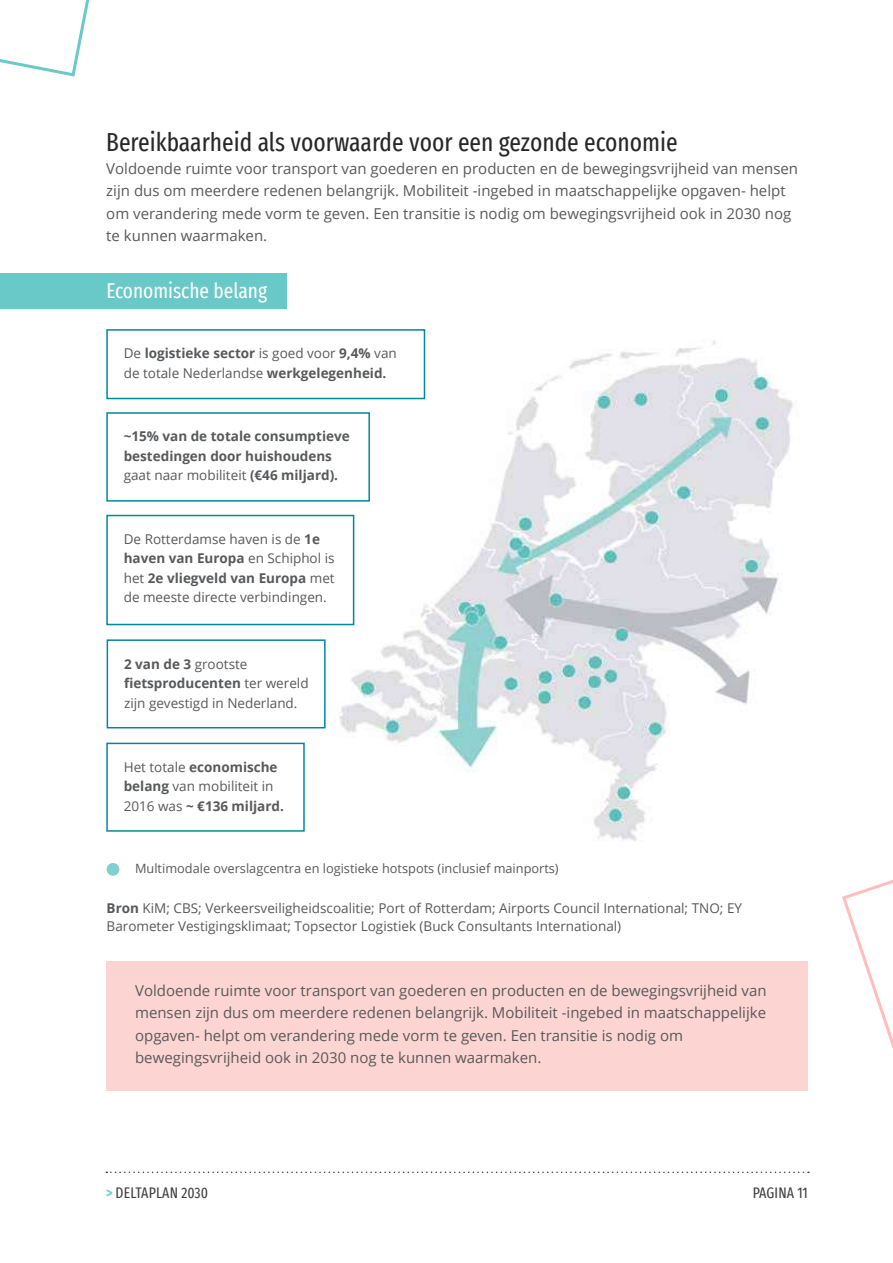
<style>
.page{position:relative;width:893px;height:1263px;background:#fff}
.page>*{position:absolute;margin:0;border:0;box-sizing:border-box;transform-origin:0 0}
.t1{font:extra-condensed 25.5px "Fira Sans";color:#292829}
.t2{font:extra-condensed 21px "Fira Sans";color:#fff}
.t3{font:15px/22.5px "Open Sans";color:#58595b}
.t4{font:extra-condensed 15px "Fira Sans";letter-spacing:.01em;color:#414042}
.t5{font:13.5px/19.5px "Open Sans";color:#58595b}
.t6{font:700 13.5px/19.5px "Open Sans";color:#58595b}
.t7{font:12.75px "Open Sans";color:#58595b}
.s1{font-weight:400}
.s2{font-weight:700}
.s3{font-weight:700;color:#7acccd}
</style>
<div class="page">
<svg style="left:106px;top:1171px;width:703px;height:2px"></svg>
<svg style="left:0;top:0;width:90px;height:77px"></svg>
<svg style="left:842px;top:880px;width:51px;height:169px"></svg>
<div style="left:106px;top:962px;width:702px;height:129px;background:#fcd5d2"></div>
<img style="left:325px;top:329px;width:468px;height:512px">
<div style="left:106px;top:329px;width:319px;height:70px;background:#fff;border:2px solid #008999"></div>
<div style="left:106px;top:743px;width:199px;height:89px;background:#fff;border:2px solid #008999"></div>
<div style="left:107px;top:639px;width:219px;height:89px;background:#fff;border:2px solid #008999"></div>
<div style="left:106px;top:515px;width:248px;height:110px;background:#fff;border:2px solid #008999"></div>
<div style="left:106px;top:412px;width:264px;height:90px;background:#fff;border:2px solid #008999"></div>
<svg style="left:107px;top:863px;width:12px;height:13px"></svg>
<div style="left:0;top:273px;width:287px;height:36px;background:#69c8c8"></div>
<h1 class="t1" style="left:106px;top:123px;width:573px">Bereikbaarheid als voorwaarde voor een gezonde economie</h1>
<p class="t3" style="left:106px;top:157px;width:693px">Voldoende ruimte voor transport van goederen en producten en de bewegingsvrijheid van mensen zijn dus om meerdere redenen belangrijk. Mobiliteit -ingebed in maatschappelijke opgaven- helpt om verandering mede vorm te geven. Een transitie is nodig om bewegingsvrijheid ook in 2030 nog te kunnen waarmaken.</p>
<h2 class="t2" style="left:106px;top:275px;width:162px">Economische belang</h2>
<p class="t6" style="left:124px;top:343px;width:275px"><span class="s1">De</span> logistieke sector <span class="s1">is goed voor</span> 9,4% <span class="s1">van de totale Nederlandse</span> werkgelegenheid.</p>
<p class="t6" style="left:124px;top:426px;width:228px">~15% van de totale consumptieve bestedingen door huishoudens <span class="s1">gaat naar mobiliteit</span> (€46 miljard).</p>
<p class="t5" style="left:124px;top:529px;width:212px">De Rotterdamse haven is de <span class="s2">1e haven van Europa</span> en Schiphol is het <span class="s2">2e vliegveld van Europa</span> met de meeste directe verbindingen.</p>
<p class="t5" style="left:124px;top:654px;width:186px"><span class="s2">2 van de 3</span> grootste <span class="s2">fietsproducenten</span> ter wereld zijn gevestigd in Nederland.</p>
<p class="t5" style="left:124px;top:757px;width:162px">Het totale <span class="s2">economische belang</span> van mobiliteit in<br>2016 was <span class="s2">~ €136 miljard.</span></p>
<p class="t7" style="left:135px;top:859px;width:425px">Multimodale overslagcentra en logistieke hotspots (inclusief mainports)</p>
<p class="t5" style="left:107px;top:898px;width:637px;line-height:18px"><span class="s2">Bron</span> KiM; CBS; Verkeersveiligheidscoalitie; Port of Rotterdam; Airports Council International; TNO; EY<br>Barometer Vestigingsklimaat; Topsector Logistiek (Buck Consultants International)</p>
<p class="t3" style="left:135px;top:979px;width:633px">Voldoende ruimte voor transport van goederen en producten en de bewegingsvrijheid van mensen zijn dus om meerdere redenen belangrijk. Mobiliteit -ingebed in maatschappelijke opgaven- helpt om verandering mede vorm te geven. Een transitie is nodig om bewegingsvrijheid ook in 2030 nog te kunnen waarmaken.</p>
<p class="t4" style="left:106px;top:1181px;width:103px"><span class="s3">&gt;</span> DELTAPLAN 2030</p>
<p class="t4" style="left:753px;top:1181px;width:57px">PAGINA 11</p>
</div>
